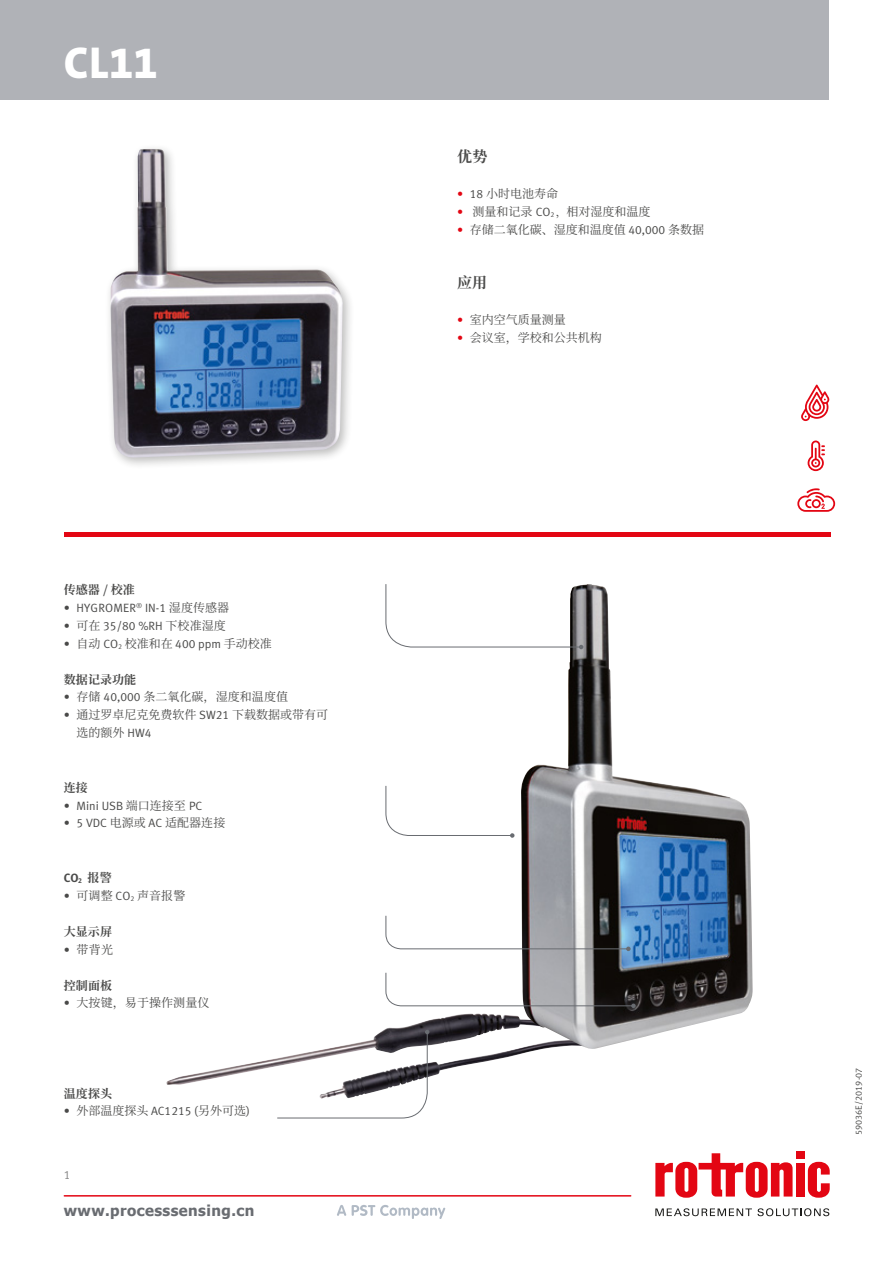
<style>
.page{position:relative;width:893px;height:1263px;background:#fff}
.page>*{position:absolute;margin:0;border:0;box-sizing:border-box;transform-origin:0 0}
.t1{font:800 45px "The Mix B8";color:#fff}
.t2{font:700 15px "Tahoma";letter-spacing:.03em;color:#696c71}
.t3{font:700 15px "Source Han Serif CN";color:#4a4a49}
.t4{font:12px/18px "Source Han Serif CN";color:#4a4a49}
.t5{font:12px "Meta Normal LF";letter-spacing:.005em;color:#4a4a49}
.t6{font:700 12px "Source Han Serif CN";letter-spacing:.01em;color:#4a4a49}
.t7{font:12px "Meta Bold LF";color:#4a4a49}
.t8{font:12px "Meta Normal LF";color:#878787}
.t9{font:9px "Meta Normal LF";letter-spacing:.01em;color:#4a4a49}
.s1{font-family:"Source Han Serif CN"}
.s2{font-family:"Meta Normal LF"}
.s3{font-family:"Source Han Serif CN";font-weight:700}
.s4{font-family:"Meta Normal LF";color:#e30613}
.s5{font-family:"Adobe Song Std";font-weight:300}
</style>
<div class="page">
<hr style="left:64px;top:1195px;width:567px;height:1px;background:#e30613">
<div style="left:796px;top:1163px;width:8px;height:33px;background:#e30613"></div>
<svg style="left:808px;top:1162px;width:22px;height:36px"></svg>
<div style="left:796px;top:1151px;width:8px;height:8px;background:#e30613"></div>
<svg style="left:655px;top:1153px;width:138px;height:45px"></svg>
<svg style="left:655px;top:1208px;width:97px;height:8px"></svg>
<svg style="left:758px;top:1208px;width:71px;height:8px"></svg>
<div style="left:0;top:0;width:829px;height:99px;background:#b0b2b7"></div>
<svg style="left:337px;top:1205px;width:109px;height:14px"></svg>
<div style="left:105px;top:143px;width:250px;height:327px;background:#1d1d1b;opacity:.3"></div>
<img style="left:111px;top:149px;width:232px;height:308px">
<hr style="left:64px;top:532px;width:766px;height:4px;background:#e30613">
<svg style="left:801px;top:385px;width:28px;height:36px"></svg>
<svg style="left:808px;top:440px;width:17px;height:31px"></svg>
<svg style="left:797px;top:488px;width:38px;height:24px"></svg>
<img style="left:166px;top:1013px;width:371px;height:72px">
<img style="left:521px;top:584px;width:232px;height:466px">
<svg style="left:385px;top:584px;width:198px;height:65px"></svg>
<svg style="left:385px;top:786px;width:129px;height:52px"></svg>
<svg style="left:276px;top:1030px;width:153px;height:89px"></svg>
<svg style="left:385px;top:915px;width:246px;height:36px"></svg>
<svg style="left:385px;top:972px;width:251px;height:36px"></svg>
<h1 class="t1" style="left:64px;top:39px;width:96px">CL11</h1>
<p class="t6" style="left:64px;top:583px;width:73px">传感器 / 校准</p>
<p class="t5" style="left:64px;top:601px;width:167px">• HYGROMER<sup>®</sup> IN-1 <span class="s1">湿度传感器</span></p>
<p class="t5" style="left:64px;top:619px;width:164px">• <span class="s1">可在</span> 35/80 %RH <span class="s1">下校准湿度</span></p>
<p class="t4" style="left:64px;top:635px;width:210px"><span class="s2">•</span> 自动 <span class="s2">CO</span><sub>2</sub> 校准和在 <span class="s2">400 ppm</span> 手动校准</p>
<p class="t6" style="left:64px;top:673px;width:74px">数据记录功能</p>
<p class="t4" style="left:64px;top:688px;width:226px"><span class="s2">•</span> 存储 <span class="s2">40,000</span> 条二氧化碳，湿度和温度值</p>
<p class="t4" style="left:77px;top:706px;width:253px;text-indent:-13px"><span class="s2">•</span> 通过罗卓尼克免费软件 <span class="s2">SW21</span> 下载数据或带有可选的额外 <span class="s2">HW4</span></p>
<p class="t6" style="left:64px;top:781px;width:26px">连接</p>
<p class="t5" style="left:64px;top:799px;width:140px">• Mini USB <span class="s1">端口连接至</span> PC</p>
<p class="t4" style="left:64px;top:814px;width:163px"><span class="s2">• 5 VDC</span> 电源或 <span class="s2">AC</span> 适配器连接</p>
<p class="t7" style="left:64px;top:870px;width:49px">CO<sub>2</sub> <span class="s3">报警</span></p>
<p class="t4" style="left:64px;top:887px;width:123px"><span class="s2">•</span> 可调整 <span class="s2">CO</span><sub>2</sub> 声音报警</p>
<p class="t6" style="left:64px;top:925px;width:50px">大显示屏</p>
<p class="t4" style="left:64px;top:941px;width:51px"><span class="s2">•</span> 带背光</p>
<p class="t6" style="left:64px;top:979px;width:50px">控制面板</p>
<p class="t4" style="left:64px;top:994px;width:147px"><span class="s2">•</span> 大按键，易于操作测量仪</p>
<p class="t6" style="left:64px;top:1087px;width:50px">温度探头</p>
<p class="t4" style="left:64px;top:1102px;width:188px"><span class="s2">•</span> 外部温度探头 <span class="s2">AC1215 (</span>另外可选<span class="s2">)</span></p>
<p class="t8" style="left:64px;top:1168px;width:8px">1</p>
<p class="t2" style="left:64px;top:1200px;width:192px">www.processsensing.cn</p>
<p class="t3" style="left:457px;top:148px;width:32px">优势</p>
<p class="t4" style="left:457px;top:185px;width:102px"><span class="s4">•</span> <span class="s2">18</span> 小时电池寿命</p>
<p class="t4" style="left:457px;top:203px;width:195px"><span class="s4">•</span> 测量和记录 <span class="s2">CO</span><sub>2</sub><span class="s5">，</span>相对湿度和温度</p>
<p class="t4" style="left:457px;top:221px;width:248px"><span class="s4">•</span> 存储二氧化碳、湿度和温度值 <span class="s2">40,000</span> 条数据</p>
<p class="t3" style="left:457px;top:274px;width:32px">应用</p>
<p class="t4" style="left:457px;top:311px;width:110px"><span class="s4">•</span> 室内空气质量测量</p>
<p class="t4" style="left:457px;top:329px;width:146px"><span class="s4">•</span> 会议室，学校和公共机构</p>
<p class="t9" style="left:853px;top:1135px;width:69px;rotate:-90deg">59036E/2019-07</p>
</div>
